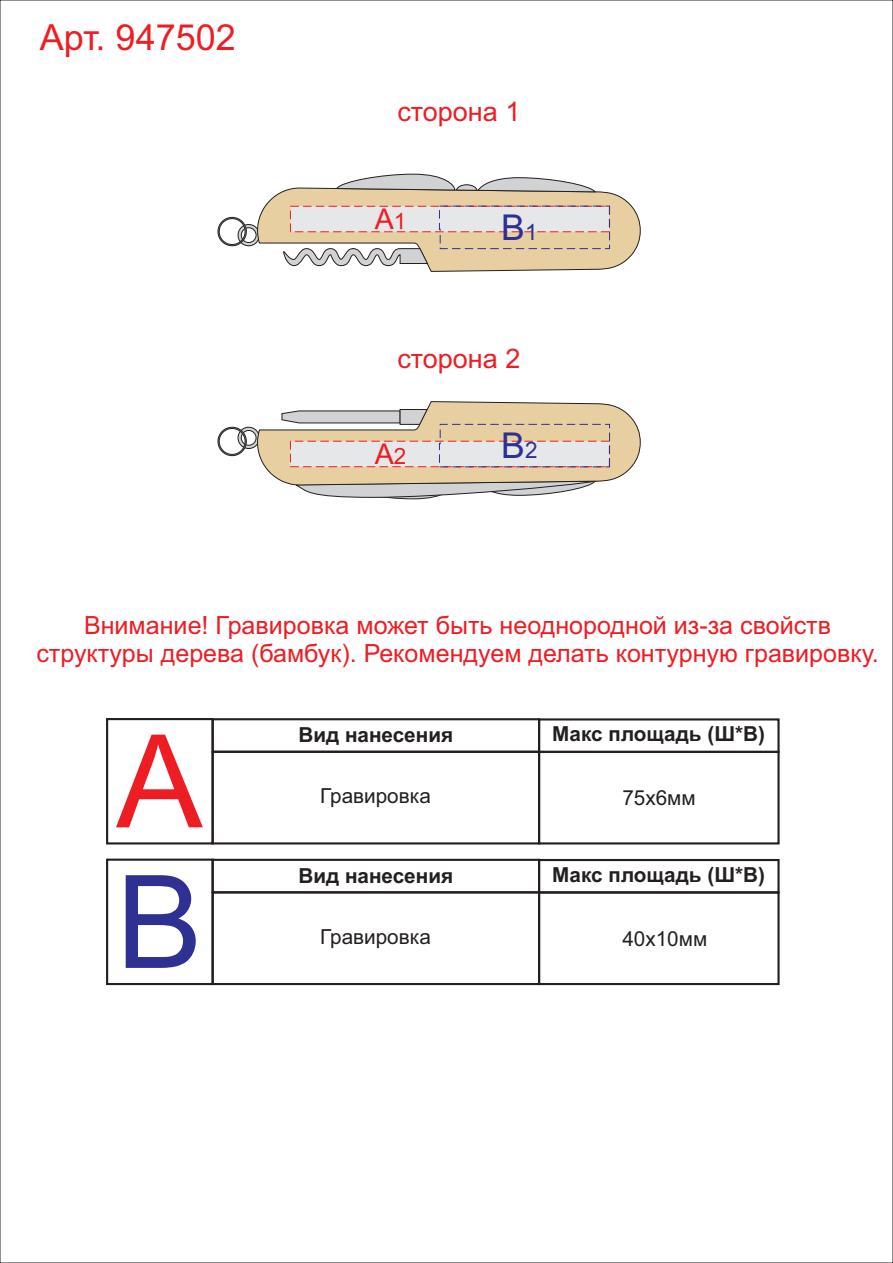
<style>
.page{position:relative;width:893px;height:1263px;background:#fff}
.page>*{position:absolute;margin:0;border:0;box-sizing:border-box;transform-origin:0 0}
.t1{font:129.45px "Arial";color:#ee1d23}
.t2{font:129.45px "Arial";color:#2e3092}
.t3{font:36px "Arial";color:#ee1d23}
.t4{font:35.7px "Arial";color:#2e3092}
.t5{font:28.65px "Arial";color:#ee1d23}
.t6{font:27px "Arial";color:#ee1d23}
.t7{font:25.05px/28px "Arial";color:#ee1d23;text-align:center}
.t8{font:700 20.7px "Arial";color:#231f20}
.t9{font:20.7px "Arial";color:#231f20}
.s1{font-size:22.5px}
</style>
<div class="page">
<div style="left:212px;top:718px;width:328px;height:35px;border:2px solid #231f20"></div>
<div style="left:212px;top:859px;width:328px;height:34px;border:2px solid #231f20"></div>
<div style="left:212px;top:751px;width:328px;height:93px;border:2px solid #231f20"></div>
<div style="left:212px;top:891px;width:328px;height:94px;border:2px solid #231f20"></div>
<div style="left:538px;top:718px;width:242px;height:35px;border:2px solid #231f20"></div>
<div style="left:538px;top:859px;width:242px;height:34px;border:2px solid #231f20"></div>
<div style="left:538px;top:751px;width:242px;height:93px;border:2px solid #231f20"></div>
<div style="left:538px;top:891px;width:242px;height:94px;border:2px solid #231f20"></div>
<div style="left:106px;top:718px;width:108px;height:126px;border:2px solid #231f20"></div>
<div style="left:106px;top:858px;width:108px;height:127px;border:2px solid #231f20"></div>
<svg style="left:217px;top:173px;width:424px;height:99px"></svg>
<svg style="left:217px;top:401px;width:424px;height:99px"></svg>
<h2 class="t3" style="left:40px;top:24px;width:197px">Арт. 947502</h2>
<p class="t6" style="left:397px;top:101px;width:125px">сторона 1</p>
<p class="t5" style="left:375px;top:208px;width:33px">A<span class="s1">1</span></p>
<h3 class="t4" style="left:501px;top:214px;width:38px">В<span class="s1">1</span></h3>
<p class="t6" style="left:397px;top:348px;width:125px">сторона 2</p>
<p class="t5" style="left:375px;top:443px;width:33px">A<span class="s1">2</span></p>
<h3 class="t4" style="left:501px;top:432px;width:38px">В<span class="s1">2</span></h3>
<p class="t7" style="left:36px;top:613px;width:844px">Внимание! Гравировка может быть неоднородной из-за свойств структуры дерева (бамбук). Рекомендуем делать контурную гравировку.</p>
<h1 class="t1" style="left:116px;top:733px;width:88px">A</h1>
<h1 class="t2" style="left:116px;top:874px;width:88px">В</h1>
<p class="t8" style="left:298px;top:727px;width:156px">Вид нанесения</p>
<p class="t9" style="left:320px;top:788px;width:112px">Гравировка</p>
<p class="t8" style="left:298px;top:868px;width:156px">Вид нанесения</p>
<p class="t9" style="left:320px;top:928px;width:112px">Гравировка</p>
<p class="t8" style="left:552px;top:726px;width:214px">Макс площадь (Ш*В)</p>
<p class="t9" style="left:622px;top:790px;width:75px">75х6мм</p>
<p class="t8" style="left:552px;top:866px;width:214px">Макс площадь (Ш*В)</p>
<p class="t9" style="left:622px;top:930px;width:86px">40х10мм</p>
</div>
